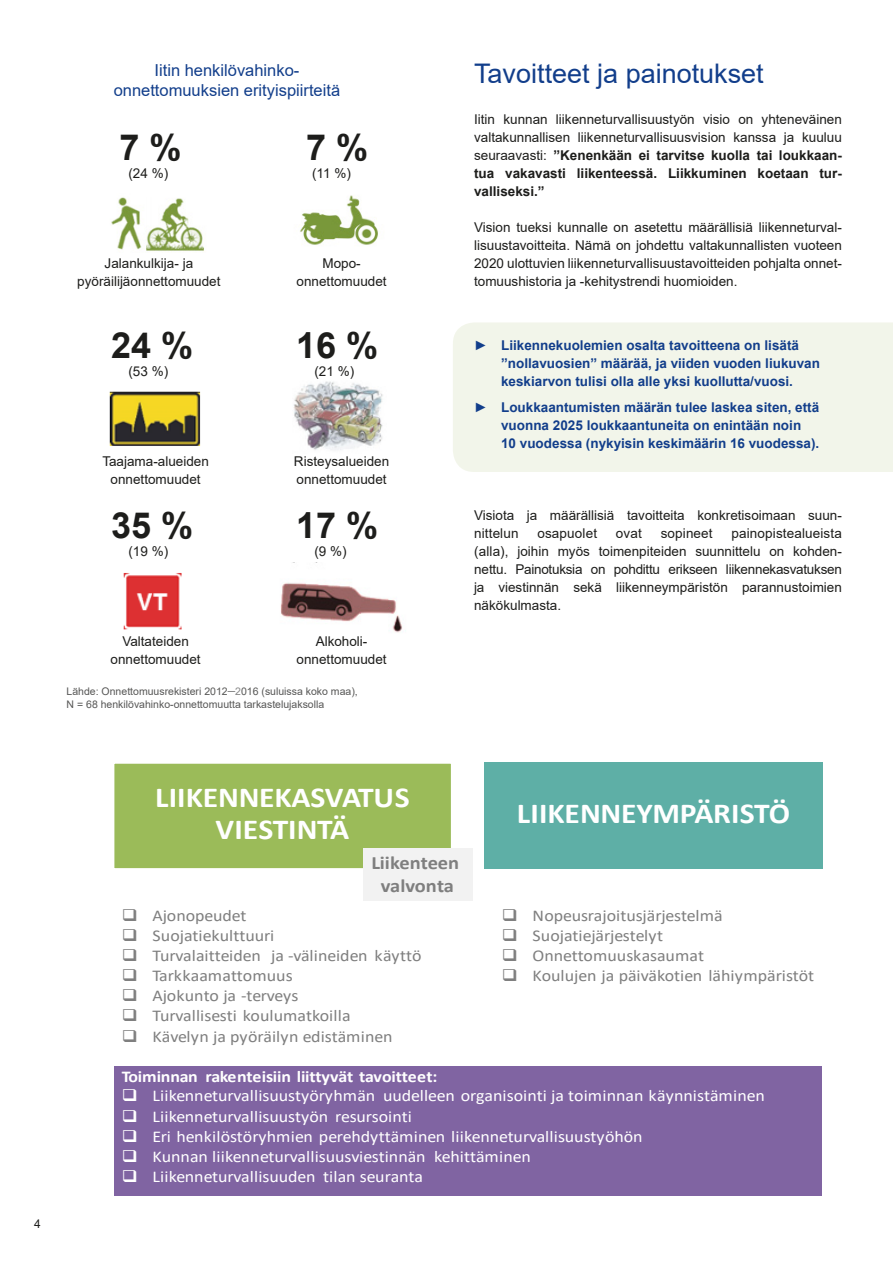
<style>
.page{position:relative;width:893px;height:1263px;background:#fff}
.page>*{position:absolute;margin:0;border:0;box-sizing:border-box;transform-origin:0 0}
.Leipäteksti{font:700 36px "Arial";color:#1d1d1b}
.t1{font:700 29.1px/32.2px "Calibri";letter-spacing:-.005em;color:#fff;text-align:center;scale:1.09 1}
.Otsikko{font:27px "Arial";color:#123e8b}
.t2{font:700 18.9px/22.8px "Calibri";letter-spacing:-.005em;color:#7f7f7f;text-align:center;scale:1.09 1}
.t3{font:16.5px "Calibri";color:#7f7f7f;scale:1.09 1}
.t4{font:16.5px "Calibri";color:#fff;scale:1.09 1}
.Otsikko-2{font:16.5px/19.8px "Arial";color:#123e8b;text-align:center}
.t5{font:700 16.5px "Calibri";letter-spacing:-.015em;color:#fff;scale:1.09 1}
.Leipäteksti-2{font:13.5px/18px "Arial";color:#1d1d1b;text-align:center}
.t6{font:700 13.5px/18px "Arial";color:#123e8b}
.Sivunumerointi{font:12px "Arial";color:#1d1d1b}
.Taulukkoteksti{font:10.5px/12.6px "Arial";color:#575756}
.s1{font-size:13.5px;color:#878787}
.s2{color:#878787}
.s3{font-weight:700}
</style>
<div class="page">
<div style="left:453px;top:322px;width:440px;height:150px;background:#f2f5ea"></div>
<img style="left:123px;top:573px;width:59px;height:57px">
<img style="left:280px;top:562px;width:126px;height:71px">
<img style="left:293px;top:381px;width:90px;height:69px">
<img style="left:109px;top:391px;width:92px;height:55px">
<img style="left:300px;top:195px;width:78px;height:50px">
<img style="left:111px;top:197px;width:93px;height:54px">
<div style="left:114px;top:1066px;width:707px;height:129px;background:#8064a2"></div>
<div style="left:113px;top:762px;width:339px;height:107px;background:#9bbb59"></div>
<div style="left:112px;top:761px;width:341px;height:109px;border:2px solid #fff"></div>
<div style="left:483px;top:761px;width:341px;height:109px;border:2px solid #fff"></div>
<div style="left:484px;top:762px;width:338px;height:107px;background:#5eafa6"></div>
<div style="left:363px;top:848px;width:109px;height:53px;background:#f2f2f2"></div>
<p class="Otsikko-2" style="left:114px;top:60px;width:228px">Iitin henkilövahinko&shy;onnettomuuksien erityispiirteitä</p>
<p class="Leipäteksti" style="left:119px;top:122px;width:64px">7 %</p>
<p class="Leipäteksti" style="left:306px;top:122px;width:64px">7 %</p>
<p class="Leipäteksti-2" style="left:128px;top:164px;width:41px">(24 %)</p>
<p class="Leipäteksti-2" style="left:312px;top:164px;width:40px">(11 %)</p>
<p class="Leipäteksti-2" style="left:77px;top:254px;width:145px">Jalankulkija- ja pyöräilijäonnettomuudet</p>
<p class="Leipäteksti-2" style="left:297px;top:254px;width:92px">Mopo&shy;onnettomuudet</p>
<p class="Leipäteksti" style="left:111px;top:320px;width:84px">24 %</p>
<p class="Leipäteksti" style="left:296px;top:320px;width:84px">16 %</p>
<p class="Leipäteksti-2" style="left:128px;top:362px;width:41px">(53 %)</p>
<p class="Leipäteksti-2" style="left:314px;top:362px;width:41px">(21 %)</p>
<p class="Leipäteksti-2" style="left:102px;top:452px;width:108px">Taajama-alueiden onnettomuudet</p>
<p class="Leipäteksti-2" style="left:294px;top:452px;width:97px;text-align:left">Risteysalueiden onnettomuudet</p>
<p class="Leipäteksti" style="left:111px;top:500px;width:84px">35 %</p>
<p class="Leipäteksti" style="left:296px;top:500px;width:84px">17 %</p>
<p class="Leipäteksti-2" style="left:128px;top:542px;width:41px">(19 %)</p>
<p class="Leipäteksti-2" style="left:314px;top:542px;width:34px">(9 %)</p>
<p class="Leipäteksti-2" style="left:111px;top:632px;width:92px">Valtateiden onnettomuudet</p>
<p class="Leipäteksti-2" style="left:297px;top:632px;width:92px">Alkoholi&shy;onnettomuudet</p>
<p class="Taulukkoteksti" style="left:67px;top:685px;width:293px">Lähde: Onnettomuusrekisteri 2012<span class="s1">–</span><span class="s2">2</span>016 (suluissa koko maa),<br>N = 68 henkilövahinko-onnettomuutta tarkastelujaksolla</p>
<p class="Otsikko" style="left:474px;top:55px;width:291px">Tavoitteet ja painotukset</p>
<p class="Leipäteksti-2" style="left:474px;top:110px;width:369px;text-align:justify">Iitin kunnan liikenneturvallisuustyön visio on yhteneväinen valtakunnallisen liikenneturvallisuusvision kanssa ja kuuluu seuraavasti: <span class="s3">”Kenenkään ei tarvitse kuolla tai loukkaan&shy;tua vakavasti liikenteessä. Liikkuminen koetaan tur&shy;valliseksi.”</span></p>
<p class="Leipäteksti-2" style="left:474px;top:218px;width:369px;text-align:justify">Vision tueksi kunnalle on asetettu määrällisiä liikenneturval&shy;lisuustavoitteita. Nämä on johdettu valtakunnallisten vuoteen 2020 ulottuvien liikenneturvallisuustavoitteiden pohjalta onnet&shy;tomuushistoria ja -kehitystrendi huomioiden.</p>
<p class="t6" style="left:501px;top:336px;width:320px;text-indent:-27px">► Liikennekuolemien osalta tavoitteena on lisätä ”nollavuosien” määrää, ja viiden vuoden liukuvan keskiarvon tulisi olla alle yksi kuollutta/vuosi.</p>
<p class="t6" style="left:501px;top:399px;width:320px;text-indent:-27px">► Loukkaantumisten määrän tulee laskea siten, että vuonna 2025 loukkaantuneita on enintään noin<br>10 vuodessa (nykyisin keskimäärin 16 vuodessa).</p>
<p class="Leipäteksti-2" style="left:474px;top:506px;width:369px;text-align:left">Visiota ja määrällisiä tavoitteita konkretisoimaan suun&shy;nittelun</p>
<p class="Leipäteksti-2" style="left:474px;top:524px;width:369px;text-align:justify;text-indent:257px">painopistealueista (alla), joihin myös toimenpiteiden suunnittelu on kohden&shy;nettu. Painotuksia on pohdittu erikseen liikennekasvatuksen ja viestinnän sekä liikenneympäristön parannustoimien näkökulmasta.</p>
<p class="Leipäteksti-2" style="left:537px;top:524px;width:61px">osapuolet</p>
<p class="Leipäteksti-2" style="left:616px;top:524px;width:27px">ovat</p>
<p class="Leipäteksti-2" style="left:661px;top:524px;width:53px">sopineet</p>
<p class="Sivunumerointi" style="left:34px;top:1216px;width:8px">4</p>
<p class="t1" style="left:155px;top:781px;width:235px">LIIKENNEKASVATUS<br>VIESTINTÄ</p>
<p class="t1" style="left:517px;top:797px;width:252px">LIIKENNEYMPÄRISTÖ</p>
<p class="t2" style="left:371px;top:851px;width:82px">Liikenteen valvonta</p>
<p class="t3" style="left:122px;top:904px;width:116px">❑ Ajonopeudet</p>
<p class="t3" style="left:122px;top:924px;width:142px">❑ Suojatiekulttuuri</p>
<p class="t3" style="left:122px;top:944px;width:277px">❑ Turvalaitteiden ja -välineiden käyttö</p>
<p class="t3" style="left:122px;top:964px;width:158px">❑ Tarkkaamattomuus</p>
<p class="t3" style="left:122px;top:984px;width:164px">❑ Ajokunto ja -terveys</p>
<p class="t3" style="left:122px;top:1004px;width:211px">❑ Turvallisesti koulumatkoilla</p>
<p class="t3" style="left:122px;top:1025px;width:250px">❑ Kävelyn ja pyöräilyn edistäminen</p>
<p class="t5" style="left:122px;top:1064px;width:291px">Toiminnan rakenteisiin liittyvät tavoitteet:</p>
<p class="t4" style="left:122px;top:1084px;width:591px">❑ Liikenneturvallisuustyöryhmän uudelleen organisointi ja toiminnan käynnistäminen</p>
<p class="t4" style="left:122px;top:1105px;width:268px">❑ Liikenneturvallisuustyön resursointi</p>
<p class="t4" style="left:122px;top:1125px;width:479px">❑ Eri henkilöstöryhmien perehdyttäminen liikenneturvallisuustyöhön</p>
<p class="t4" style="left:122px;top:1145px;width:377px">❑ Kunnan liikenneturvallisuusviestinnän kehittäminen</p>
<p class="t4" style="left:122px;top:1165px;width:278px">❑ Liikenneturvallisuuden tilan seuranta</p>
<p class="t3" style="left:502px;top:904px;width:204px">❑ Nopeusrajoitusjärjestelmä</p>
<p class="t3" style="left:502px;top:924px;width:150px">❑ Suojatiejärjestelyt</p>
<p class="t3" style="left:502px;top:944px;width:187px">❑ Onnettomuuskasaumat</p>
<p class="t3" style="left:502px;top:964px;width:288px">❑ Koulujen ja päiväkotien lähiympäristöt</p>
</div>
